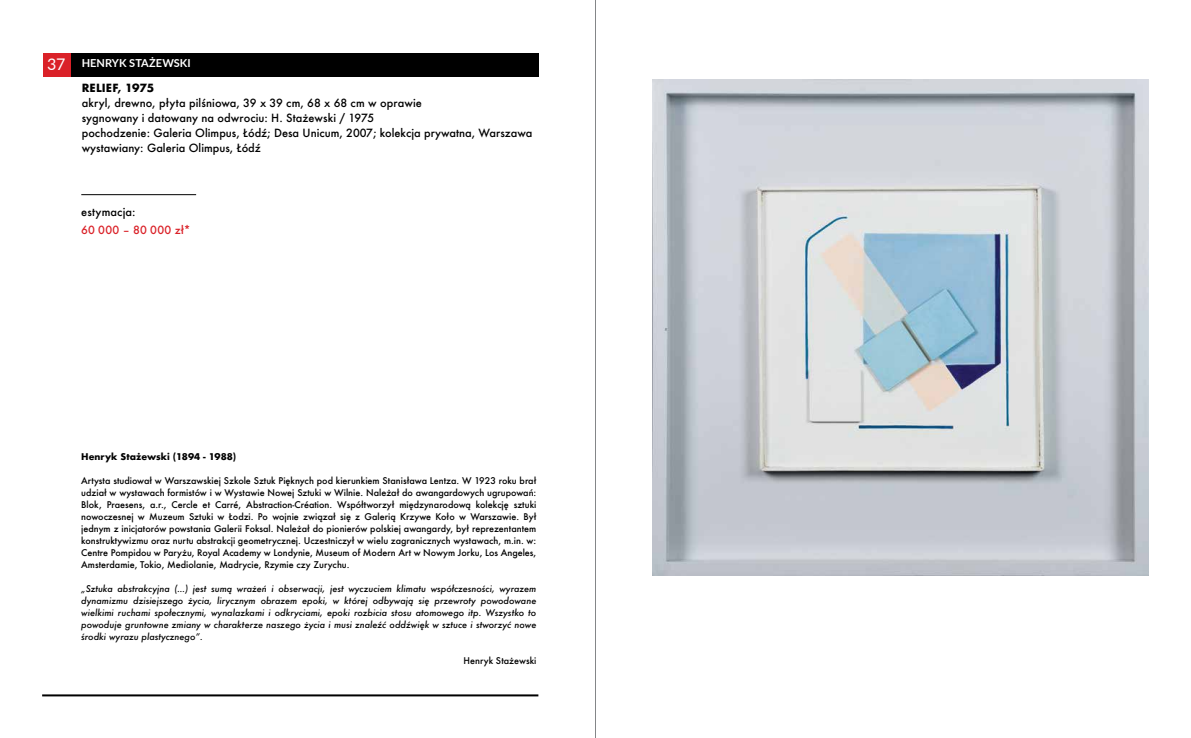
<style>
.page{position:relative;width:1191px;height:738px;background:#fff}
.page>*{position:absolute;margin:0;border:0;box-sizing:border-box;transform-origin:0 0}
.t1{font:16px "Lato";color:#fff}
.t2{font:500 11px/15px "Futura";color:#000}
.t3{font:700 11px "Lato";letter-spacing:.005em;color:#fff}
.t4{font:500 11px "Futura";letter-spacing:.03em;color:#da2128}
.t5{font:700 11px "Futura";letter-spacing:.005em;color:#000}
.t6{font:500 9px/12px "Futura";color:#000;text-align:justify}
.t7{font:italic 500 9px/12px "Futura";color:#000;text-align:justify}
.t8{font:700 9px "Futura";color:#000}
</style>
<div class="page">
<div style="left:71px;top:53px;width:468px;height:23px;background:#000"></div>
<div style="left:43px;top:53px;width:28px;height:23px;background:#da2128"></div>
<hr style="left:595px;top:0;width:1px;height:737px;background:#848688">
<hr style="left:42px;top:693px;width:496px;height:2px;background:#000">
<hr style="left:81px;top:194px;width:115px;height:1px;background:#000">
<img style="left:652px;top:79px;width:496px;height:495px">
<h1 class="t1" style="left:47px;top:54px;width:20px">37</h1>
<p class="t3" style="left:82px;top:57px;width:111px">HENRYK STAŻEWSKI</p>
<p class="t5" style="left:82px;top:80px;width:74px">RELIEF, 1975</p>
<p class="t2" style="left:82px;top:95px;width:452px">akryl, drewno, płyta pilśniowa, 39 x 39 cm, 68 x 68 cm w oprawie<br>sygnowany i datowany na odwrociu: H. Stażewski / 1975<br>pochodzenie: Galeria Olimpus, Łódź; Desa Unicum, 2007; kolekcja prywatna, Warszawa wystawiany: Galeria Olimpus, Łódź</p>
<p class="t2" style="left:81px;top:204px;width:56px">estymacja:</p>
<p class="t4" style="left:81px;top:222px;width:111px">60 000 – 80 000 zł*</p>
<p class="t8" style="left:81px;top:450px;width:157px">Henryk Stażewski (1894 - 1988)</p>
<p class="t6" style="left:81px;top:474px;width:456px">Artysta studiował w Warszawskiej Szkole Sztuk Pięknych pod kierunkiem Stanisława Lentza. W 1923 roku brał udział w wystawach formistów i w Wystawie Nowej Sztuki w Wilnie. Należał do awangardowych ugrupowań:<br>Blok, Praesens, a.r., Cercle et Carré, Abstraction-Création. Współtworzył międzynarodową kolekcję sztuki nowoczesnej w Muzeum Sztuki w Łodzi. Po wojnie związał się z Galerią Krzywe Koło w Warszawie. Był jednym z inicjatorów powstania Galerii Foksal. Należał do pionierów polskiej awangardy, był reprezentantem konstruktywizmu oraz nurtu abstrakcji geometrycznej. Uczestniczył w wielu zagranicznych wystawach, m.in. w:<br>Centre Pompidou w Paryżu, Royal Academy w Londynie, Museum of Modern Art w Nowym Jorku, Los Angeles, Amsterdamie, Tokio, Mediolanie, Madrycie, Rzymie czy Zurychu.</p>
<p class="t7" style="left:81px;top:582px;width:456px">„Sztuka abstrakcyjna (…) jest sumą wrażeń i obserwacji, jest wyczuciem klimatu współczesności, wyrazem dynamizmu dzisiejszego życia, lirycznym obrazem epoki, w której odbywają się przewroty powodowane wielkimi ruchami społecznymi, wynalazkami i odkryciami, epoki rozbicia stosu atomowego itp. Wszystko to powoduje gruntowne zmiany w charakterze naszego życia i musi znaleźć oddźwięk w sztuce i stworzyć nowe środki wyrazu plastycznego”.</p>
<p class="t6" style="left:463px;top:654px;width:74px">Henryk Stażewski</p>
</div>
